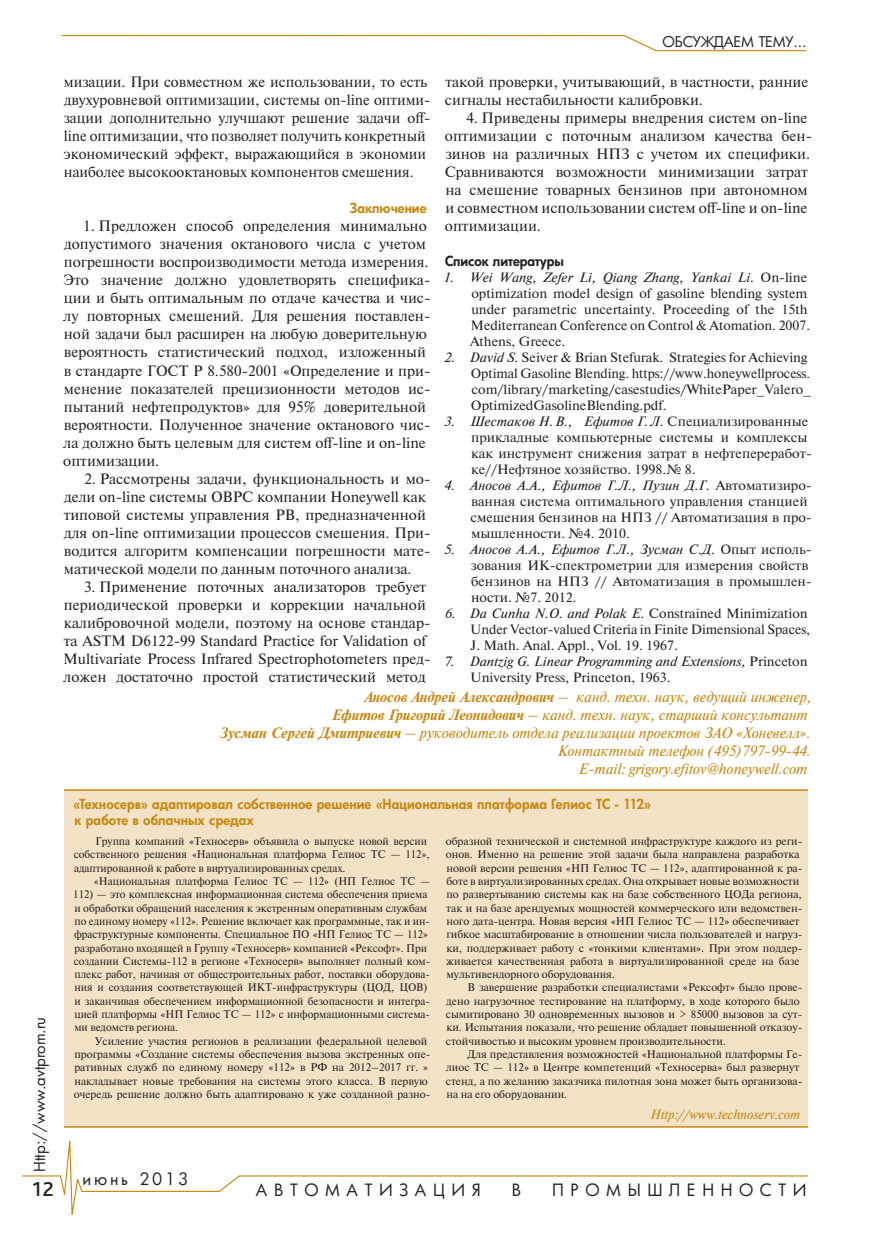
<style>
.page{position:relative;width:893px;height:1234px;background:#fff}
.page>*{position:absolute;margin:0;border:0;box-sizing:border-box;transform-origin:0 0}
.t1{font:500 21px "Bliss Pro";color:#231f20}
.t2{font:16.5px "Futura Cyr";letter-spacing:.4em;color:#231f20}
.t3{font:16.5px "Futura Cyr";letter-spacing:.17em;color:#231f20}
.t4{font:15px/18px "Newton";color:#231f20}
.t5{font:italic 15px/18px "Newton C";color:#c8880f;text-align:right}
.t6{font:15px "Futura Cyr";color:#231f20}
.t7{font:14.4px "Futura Cyr";letter-spacing:-.01em;color:#231f20}
.t8{font:13.5px/15.9px "Newton";color:#231f20;scale:1.04 1}
.t9{font:800 13.5px/16.2px "Futura Cyr";letter-spacing:.005em;color:#c8880f}
.t10{font:italic 13.5px/15.9px "Newton";color:#231f20;scale:1.04 1}
.t11{font:italic 13.5px "Newton C";color:#c8880f}
.t12{font:800 13.5px "Futura Cyr";color:#231f20}
.t13{font:11.1px/13.4px "Newton";color:#231f20}
.s1{font-style:italic}
.s2{font-style:normal}
.s3{font-weight:700}
</style>
<div class="page">
<svg style="left:22px;top:1126px;width:786px;height:89px"></svg>
<svg style="left:61px;top:35px;width:746px;height:17px"></svg>
<div style="left:64px;top:790px;width:744px;height:336px;background:#f3e2c6"></div>
<hr style="left:64px;top:789px;width:744px;height:1px;background:#c8880f">
<hr style="left:64px;top:1125px;width:744px;height:2px;background:#c8880f">
<p class="t7" style="left:662px;top:33px;width:145px">ОБСУЖДАЕМ ТЕМУ...</p>
<p class="t4" style="left:64px;top:73px;width:368px">мизации. При совместном же использовании, то есть двухуровневой оптимизации, системы on-line оптими‑ зации дополнительно улучшают решение задачи off&shy;line оптимизации, что позволяет получить конкретный экономический эффект, выражающийся в экономии наиболее высокооктановых компонентов смешения.</p>
<p class="t9" style="left:350px;top:200px;width:78px">Заключение</p>
<p class="t4" style="left:63px;top:217px;width:369px;text-indent:20px">1. Предложен способ определения минимально допустимого значения октанового числа с учетом погрешности воспроизводимости метода измерения.<br>Это значение должно удовлетворять специфика‑ ции и быть оптимальным по отдаче качества и чис‑ лу повторных смешений. Для решения поставлен‑ ной задачи был расширен на любую доверительную вероятность статистический подход, изложенный в стандарте ГОСТ Р 8.580-2001 «Определение и при‑ менение показателей прецизионности методов ис‑ пытаний нефтепродуктов» для 95% доверительной вероятности. Полученное значение октанового чис‑ ла должно быть целевым для систем off-line и on-line оптимизации.</p>
<p class="t4" style="left:64px;top:469px;width:368px;text-indent:21px">2. Рассмотрены задачи, функциональность и мо‑ дели on-line системы ОВРС компании Honeywell как типовой системы управления РВ, предназначенной для on-line оптимизации процессов смешения. При‑ водится алгоритм компенсации погрешности мате‑ матической модели по данным поточного анализа.</p>
<p class="t4" style="left:63px;top:577px;width:369px;text-indent:21px">3. Применение поточных анализаторов требует периодической проверки и коррекции начальной калибровочной модели, поэтому на основе стандар‑ та ASTM D6122-99 Standard Practice for Validation of Multivariate Process Infrared Spectrophotometers пред‑ ложен достаточно простой статистический метод</p>
<h3 class="t4" style="left:445px;top:73px;width:365px">такой проверки, учитывающий, в частности, ранние сигналы нестабильности калибровки.</h3>
<p class="t4" style="left:445px;top:109px;width:369px;text-indent:21px">4. Приведены примеры внедрения систем on-line оптимизации с поточным анализом качества бен‑ зинов на различных НПЗ с учетом их специфики.<br>Сравниваются возможности минимизации затрат на смешение товарных бензинов при автономном и совместном использовании систем off-line и on-line оптимизации.</p>
<p class="t12" style="left:445px;top:253px;width:120px">Список литературы</p>
<p class="t8" style="left:470px;top:269px;width:329px;text-indent:-27px"><span class="s1">1. Wei Wang, Zefer Li, Qiang Zhang, Yankai Li.</span> On-line optimization model design of gasoline blending system under parametric uncertainty. Proceeding of the 15th Mediterranean Conference on Control &amp; Atomation. 2007.<br>Athens, Greece.</p>
<p class="t8" style="left:471px;top:349px;width:328px;text-indent:-27px"><span class="s1">2. David S.</span> Seiver &amp; Brian Stefurak. Strategies for Achieving Optimal Gasoline Blending. https://www.honeywellprocess. com/library/marketing/casestudies/WhitePaper_Valero_ OptimizedGasolineBlending.pdf.</p>
<p class="t8" style="left:471px;top:413px;width:329px;text-indent:-27px"><span class="s1">3. Шестаков Н.В., Ефитов Г.Л.</span> Специализированные прикладные компьютерные системы и комплексы как инструмент снижения затрат в нефтепереработ‑ ке//Нефтяное хозяйство. 1998.№ 8.</p>
<p class="t8" style="left:470px;top:476px;width:330px;text-indent:-26px"><span class="s1">4. Аносов А.А., Ефитов Г.Л., Пузин Д.Г</span>. Автоматизиро‑ ванная система оптимального управления станцией смешения бензинов на НПЗ // Автоматизация в про‑ мышленности. №4. 2010.</p>
<p class="t8" style="left:471px;top:540px;width:329px;text-indent:-27px"><span class="s1">5. Аносов А.А., Ефитов Г.Л., Зусман С.Д.</span> Опыт исполь‑ зования ИК-спектрометрии для измерения свойств бензинов на НПЗ // Автоматизация в промышлен‑ ности. №7. 2012.</p>
<p class="t8" style="left:470px;top:604px;width:329px;text-indent:-26px"><span class="s1">6. Da Cunha N.O. and Polak E</span>. Constrained Minimization<br>Under Vector-valued Criteria in Finite Dimensional Spaces,<br>J. Math. Anal. Appl., Vol. 19. 1967.</p>
<p class="t10" style="left:470px;top:653px;width:326px;text-indent:-26px">7. Dantzig G. Linear Programming and Extensions, <span class="s2">Princeton<br>University Press, Princeton, 1963.</span></p>
<p class="t5" style="left:219px;top:688px;width:594px"><span class="s3">Аносов Андрей Александрович</span> – канд. техн. наук, ведущий инженер,<br><span class="s3">Ефитов Григорий Леонидович</span> – канд. техн. наук, старший консультант<br><span class="s3">Зусман Сергей Дмитриевич</span> – руководитель отдела реализации проектов ЗАО «Хоневелл».<br>Контактный телефон (495)797-99-44.<br>E-mail: grigory.efitov@honeywell.com</p>
<p class="t9" style="left:73px;top:795px;width:579px">«Техносерв» адаптировал собственное решение «Национальная платформа Гелиос ТС - 112» к работе в облачных средах</p>
<p class="t13" style="left:446px;top:833px;width:358px">образной технической и системной инфраструктуре каждого из реги‑ онов. Именно на решение этой задачи была направлена разработка новой версии решения «НП Гелиос ТС — 112», адаптированной к ра‑ боте в виртуализированных средах. Она открывает новые возможности по развертыванию системы как на базе собственного ЦОДа региона, так и на базе арендуемых мощностей коммерческого или ведомствен‑ ного дата-центра. Новая версия «НП Гелиос ТС — 112» обеспечивает гибкое масштабирование в отношении числа пользователей и нагруз‑ ки, поддерживает работу с «тонкими клиентами». При этом поддер‑ живается качественная работа в виртуализированной среде на базе мультивендорного оборудования.</p>
<p class="t13" style="left:446px;top:980px;width:358px;text-indent:22px">В завершение разработки специалистами «Рексофт» было прове‑ дено нагрузочное тестирование на платформу, в ходе которого было сымитировано 30 одновременных вызовов и &gt; 85000 вызовов за сут‑ ки. Испытания показали, что решение обладает повышенной отказоу‑ стойчивостью и высоким уровнем производительности.</p>
<p class="t13" style="left:446px;top:1046px;width:358px;text-indent:22px">Для представления возможностей «Национальной платформы Ге‑ лиос ТС — 112» в Центре компетенций «Техносерва» был развернут стенд, а по желанию заказчика пилотная зона может быть организова‑ на на его оборудовании.</p>
<p class="t13" style="left:74px;top:833px;width:358px;text-indent:22px">Группа компаний «Техносерв» объявила о выпуске новой версии собственного решения «Национальная платформа Гелиос ТС — 112», адаптированной к работе в виртуализированных средах.</p>
<p class="t13" style="left:73px;top:873px;width:358px;text-indent:21px">«Национальная платформа Гелиос ТС — 112» (НП Гелиос ТС — 112) — это комплексная информационная система обеспечения приема и обработки обращений населения к экстренным оперативным службам по единому номеру «112». Решение включает как программные, так и ин‑ фраструктурные компоненты. Специальное ПО «НП Гелиос ТС — 112» разработано входящей в Группу «Техносерв» компанией «Рексофт». При создании Системы‑112 в регионе «Техносерв» выполняет полный ком‑ плекс работ, начиная от общестроительных работ, поставки оборудова‑ ния и создания соответствующей ИКТ-инфраструктуры (ЦОД, ЦОВ) и заканчивая обеспечением информационной безопасности и интегра‑ цией платформы «НП Гелиос ТС — 112» с информационными система‑ ми ведомств региона.</p>
<p class="t13" style="left:74px;top:1033px;width:358px;text-indent:21px">Усиление участия регионов в реализации федеральной целевой программы «Создание системы обеспечения вызова экстренных опе‑ ративных служб по единому номеру «112» в РФ на 2012–2017 гг. » накладывает новые требования на системы этого класса. В первую очередь решение должно быть адаптировано к уже созданной разно‑</p>
<h3 class="t6" style="left:30px;top:1171px;width:157px;rotate:-90deg">Http://www.avtprom.ru</h3>
<p class="t11" style="left:650px;top:1106px;width:151px">Http://www.technoserv.com</p>
<h2 class="t3" style="left:83px;top:1168px;width:107px">июнь 2013</h2>
<h1 class="t1" style="left:33px;top:1175px;width:23px">12</h1>
<h2 class="t2" style="left:256px;top:1179px;width:226px">АВТОМАТИЗАЦИЯ</h2>
<h2 class="t2" style="left:512px;top:1179px;width:11px">В</h2>
<h2 class="t2" style="left:552px;top:1179px;width:256px">ПРОМЫШЛЕННОСТИ</h2>
</div>
